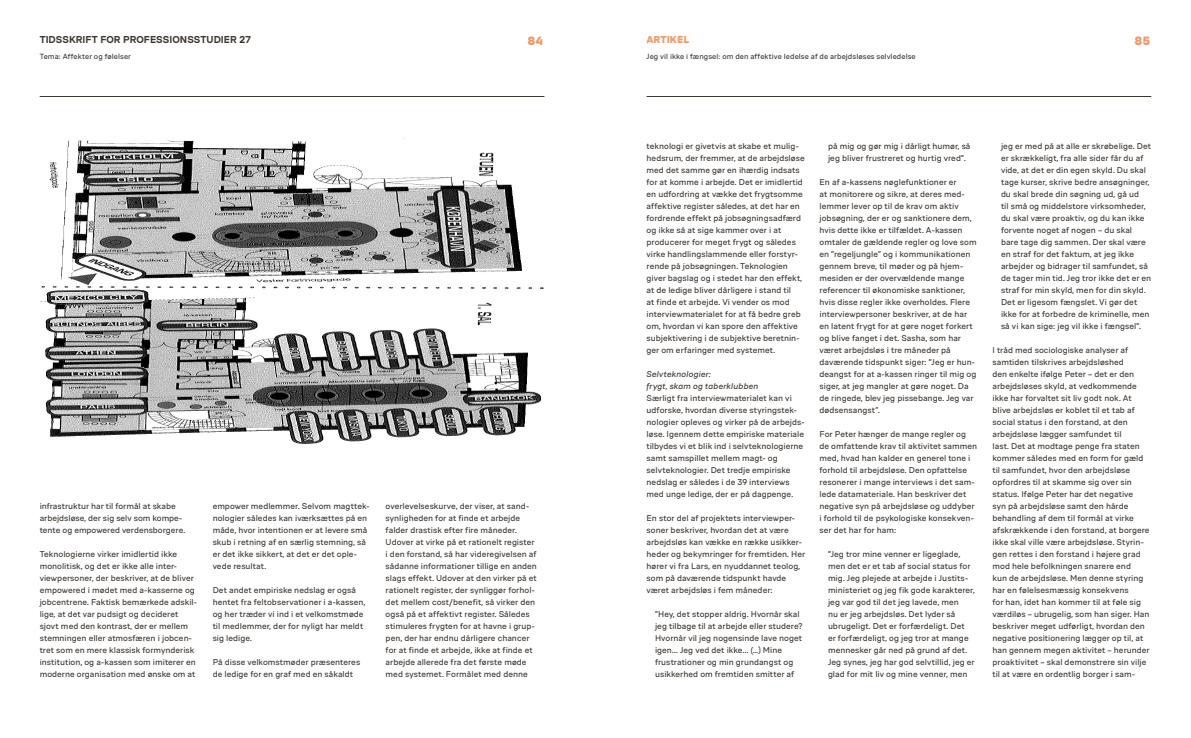
<style>
.page{position:relative;width:1191px;height:738px;background:#fff}
.page>*{position:absolute;margin:0;border:0;box-sizing:border-box;transform-origin:0 0}
.t1{font:900 12px "VIA Type";color:#f19869}
.t2{font:700 10px "VIA Type";letter-spacing:.005em;color:#3d3732}
.t3{font:900 10px "VIA Type";letter-spacing:.005em;color:#f19869}
.t4{font:8.4px/12px "VIA Type";letter-spacing:.005em;color:#3d3732}
.t5{font:italic 8.4px/12px "VIA Type";letter-spacing:.01em;color:#3d3732}
.t6{font:7.5px "VIA Type";letter-spacing:.01em;color:#3d3732}
</style>
<div class="page">
<hr style="left:40px;top:96px;width:504px;height:1px;background:#3d3732">
<hr style="left:646px;top:96px;width:505px;height:1px;background:#3d3732">
<img style="left:40px;top:138px;width:504px;height:306px">
<p class="t2" style="left:40px;top:34px;width:212px">TIDSSKRIFT FOR PROFESSIONSSTUDIER 27</p>
<h1 class="t1" style="left:527px;top:34px;width:17px">84</h1>
<p class="t3" style="left:646px;top:34px;width:44px">ARTIKEL</p>
<h1 class="t1" style="left:1134px;top:34px;width:17px">85</h1>
<p class="t6" style="left:40px;top:52px;width:93px">Tema: Affekter og følelser</p>
<p class="t6" style="left:646px;top:52px;width:271px">Jeg vil ikke i fængsel: om den affektive ledelse af de arbejdsløses selvledelse</p>
<p class="t4" style="left:40px;top:500px;width:147px">infrastruktur har til formål at skabe arbejdsløse, der sig selv som kompe&shy;tente og empowered verdensborgere.</p>
<p class="t4" style="left:40px;top:548px;width:159px">Teknologierne virker imidlertid ikke monolitisk, og det er ikke alle inter&shy;viewpersoner, der beskriver, at de bliver empowered i mødet med a-kasserne og jobcentrene. Faktisk bemærkede adskil&shy;lige, at det var pudsigt og decideret sjovt med den kontrast, der er mellem stemningen eller atmosfæren i jobcen&shy;tret som en mere klassisk formynderisk institution, og a-kassen som imiterer en moderne organisation med ønske om at</p>
<p class="t4" style="left:213px;top:500px;width:158px">empower medlemmer. Selvom magttek&shy;nologier således kan iværksættes på en måde, hvor intentionen er at levere små skub i retning af en særlig stemning, så er det ikke sikkert, at det er det ople&shy;vede resultat.</p>
<p class="t4" style="left:213px;top:584px;width:154px">Det andet empiriske nedslag er også hentet fra feltobservationer i a-kassen, og her træder vi ind i et velkomstmøde til medlemmer, der for nyligt har meldt sig ledige.</p>
<p class="t4" style="left:213px;top:656px;width:149px">På disse velkomstmøder præsenteres de ledige for en graf med en såkaldt</p>
<p class="t4" style="left:386px;top:500px;width:153px">overlevelseskurve, der viser, at sand&shy;synligheden for at finde et arbejde falder drastisk efter fire måneder.<br>Udover at virke på et rationelt register i den forstand, så har videregivelsen af sådanne informationer tillige en anden slags effekt. Udover at den virker på et rationelt register, der synliggør forhol&shy;det mellem cost/benefit, så virker den også på et affektivt register. Således stimuleres frygten for at havne i grup&shy;pen, der har endnu dårligere chancer for at finde et arbejde, ikke at finde et arbejde allerede fra det første møde med systemet. Formålet med denne</p>
<p class="t4" style="left:646px;top:140px;width:160px">teknologi er givetvis at skabe et mulig&shy;hedsrum, der fremmer, at de arbejdsløse med det samme gør en ihærdig indsats for at komme i arbejde. Det er imidlertid en udfordring at vække det frygtsomme affektive register således, at det har en fordrende effekt på jobsøgningsadfærd og ikke så at sige kammer over i at producerer for meget frygt og således virke handlingslammende eller forstyr&shy;rende på jobsøgningen. Teknologien giver bagslag og i stedet har den effekt, at de ledige bliver dårligere i stand til<br>at finde et arbejde. Vi vender os mod interviewmaterialet for at få bedre greb om, hvordan vi kan spore den affektive subjektivering i de subjektive beretnin&shy;ger om erfaringer med systemet.</p>
<p class="t5" style="left:646px;top:368px;width:113px">Selvteknologier:<br>frygt, skam og taberklubben</p>
<p class="t4" style="left:646px;top:392px;width:159px">Særligt fra interviewmaterialet kan vi udforske, hvordan diverse styringstek&shy;nologier opleves og virker på de arbejds&shy;løse. Igennem dette empiriske materiale tilbydes vi et blik ind i selvteknologierne samt samspillet mellem magt- og selvteknologier. Det tredje empiriske nedslag er således i de 39 interviews med unge ledige, der er på dagpenge.</p>
<p class="t4" style="left:646px;top:512px;width:160px">En stor del af projektets interviewper&shy;soner beskriver, hvordan det at være arbejdsløs kan vække en række usikker&shy;heder og bekymringer for fremtiden. Her hører vi fra Lars, en nyuddannet teolog, som på daværende tidspunkt havde været arbejdsløs i fem måneder:</p>
<p class="t4" style="left:655px;top:608px;width:149px">”Hey, det stopper aldrig. Hvornår skal jeg tilbage til at arbejde eller studere?<br>Hvornår vil jeg nogensinde lave noget igen... Jeg ved det ikke... (…) Mine frustrationer og min grundangst og usikkerhed om fremtiden smitter af</p>
<p class="t4" style="left:828px;top:140px;width:144px">på mig og gør mig i dårligt humør, så jeg bliver frustreret og hurtig vred”.</p>
<p class="t4" style="left:819px;top:176px;width:159px">En af a-kassens nøglefunktioner er<br>at monitorere og sikre, at deres med&shy;lemmer lever op til de krav om aktiv jobsøgning, der er og sanktionere dem, hvis dette ikke er tilfældet. A-kassen omtaler de gældende regler og love som en ”regeljungle” og i kommunikationen gennem breve, til møder og på hjem&shy;mesiden er der overvældende mange referencer til økonomiske sanktioner, hvis disse regler ikke overholdes. Flere interviewpersoner beskriver, at de har en latent frygt for at gøre noget forkert og blive fanget i det. Sasha, som har været arbejdsløs i tre måneder på daværende tidspunkt siger: ”Jeg er hun&shy;deangst for at a-kassen ringer til mig og siger, at jeg mangler at gøre noget. Da de ringede, blev jeg pissebange. Jeg var dødsensangst”.</p>
<p class="t4" style="left:819px;top:428px;width:159px">For Peter hænger de mange regler og de omfattende krav til aktivitet sammen med, hvad han kalder en generel tone i forhold til arbejdsløse. Den opfattelse resonerer i mange interviews i det sam&shy;lede datamateriale. Han beskriver det negative syn på arbejdsløse og uddyber i forhold til de psykologiske konsekven&shy;ser det har for ham:</p>
<p class="t4" style="left:828px;top:548px;width:148px">”Jeg tror mine venner er ligeglade, men det er et tab af social status for mig. Jeg plejede at arbejde i Justits&shy;ministeriet og jeg fik gode karakterer, jeg var god til det jeg lavede, men<br>nu er jeg arbejdsløs. Det lyder så ubrugeligt. Det er forfærdeligt. Det<br>er forfærdeligt, og jeg tror at mange mennesker går ned på grund af det.<br>Jeg synes, jeg har god selvtillid, jeg er glad for mit liv og mine venner, men</p>
<p class="t4" style="left:1001px;top:140px;width:152px">jeg er med på at alle er skrøbelige. Det er skrækkeligt, fra alle sider får du af vide, at det er din egen skyld. Du skal tage kurser, skrive bedre ansøgninger, du skal brede din søgning ud, gå ud<br>til små og middelstore virksomheder, du skal være proaktiv, og du kan ikke forvente noget af nogen – du skal bare tage dig sammen. Der skal være en straf for det faktum, at jeg ikke arbejder og bidrager til samfundet, så de tager min tid. Jeg tror ikke det er en straf for min skyld, men for din skyld.<br>Det er ligesom fængslet. Vi gør det ikke for at forbedre de kriminelle, men så vi kan sige: jeg vil ikke i fængsel”.</p>
<p class="t4" style="left:992px;top:344px;width:159px">I tråd med sociologiske analyser af samtiden tilskrives arbejdsløshed<br>den enkelte ifølge Peter – det er den arbejdsløses skyld, at vedkommende ikke har forvaltet sit liv godt nok. At blive arbejdsløs er koblet til et tab af social status i den forstand, at den arbejdsløse lægger samfundet til<br>last. Det at modtage penge fra staten kommer således med en form for gæld til samfundet, hvor den arbejdsløse opfordres til at skamme sig over sin status. Ifølge Peter har det negative<br>syn på arbejdsløse samt den hårde behandling af dem til formål at virke afskrækkende i den forstand, at borgere ikke skal ville være arbejdsløse. Styrin&shy;gen rettes i den forstand i højere grad mod hele befolkningen snarere end<br>kun de arbejdsløse. Men denne styring har en følelsesmæssig konsekvens<br>for han, idet han kommer til at føle sig værdiløs – ubrugelig, som han siger. Han beskriver meget udførligt, hvordan den negative positionering lægger op til, at han gennem megen aktivitet – herunder proaktivitet – skal demonstrere sin vilje til at være en ordentlig borger i sam-</p>
</div>
